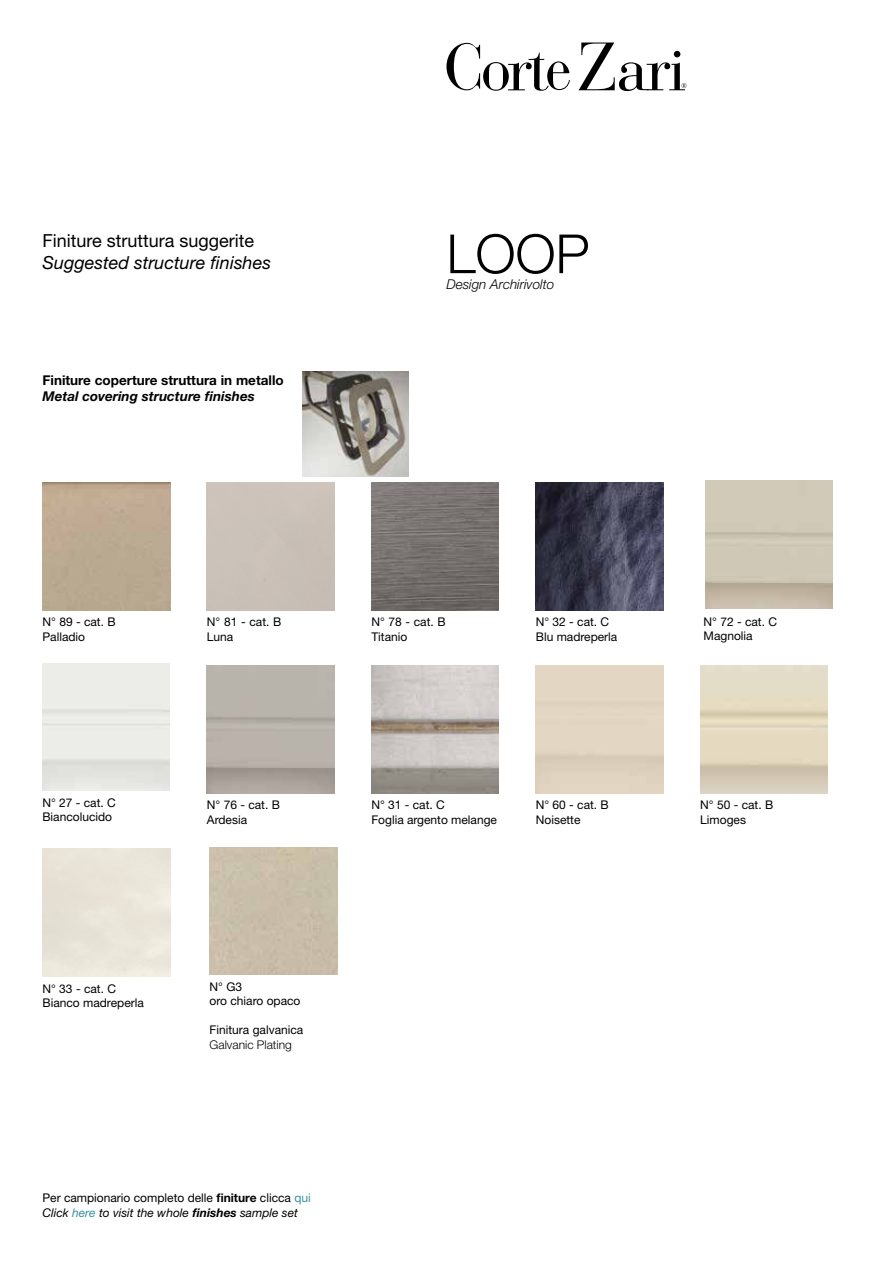
<style>
.page{position:relative;width:893px;height:1263px;background:#fff}
.page>*{position:absolute;margin:0;border:0;box-sizing:border-box;transform-origin:0 0}
.t1{font:300 54px "Helvetica Neue LT Std";color:#000}
.t2{font:18px "Helvetica Neue LT Std";color:#000}
.t3{font:italic 18px "Helvetica Neue LT Std";color:#000}
.t4{font:700 13.5px "Helvetica Neue LT Std";color:#000}
.t5{font:italic 700 13.5px "Helvetica Neue LT Std";color:#000}
.t6{font:italic 300 13.5px "Helvetica Neue LT Std";color:#000}
.t7{font:12px/14.4px "Helvetica Neue LT Std";color:#000}
.t8{font:300 12px "Helvetica Neue LT Std";color:#000}
.s1{font-weight:700}
.s2{color:#3792a1}
.s3{font-style:italic}
.s4{font-style:italic;color:#3792a1}
.s5{font-weight:700;font-style:italic}
</style>
<div class="page">
<img style="left:303px;top:372px;width:105px;height:105px">
<svg style="left:446px;top:43px;width:124px;height:48px"></svg>
<svg style="left:579px;top:43px;width:107px;height:48px"></svg>
<img style="left:371px;top:483px;width:128px;height:127px">
<img style="left:536px;top:483px;width:127px;height:127px">
<img style="left:371px;top:666px;width:128px;height:127px">
<h2 class="t2" style="left:43px;top:230px;width:213px">Finiture struttura suggerite</h2>
<h2 class="t3" style="left:43px;top:252px;width:230px">Suggested structure finishes</h2>
<p class="t4" style="left:43px;top:371px;width:243px">Finiture coperture struttura in metallo</p>
<p class="t5" style="left:43px;top:388px;width:214px">Metal covering structure finishes</p>
<h1 class="t1" style="left:446px;top:221px;width:145px">LOOP</h1>
<p class="t6" style="left:446px;top:276px;width:109px">Design Archirivolto</p>
<p class="t7" style="left:43px;top:615px;width:75px">N° 89 - cat. B<br>Palladio</p>
<p class="t7" style="left:207px;top:615px;width:76px">N° 81 - cat. B<br>Luna</p>
<p class="t7" style="left:371px;top:615px;width:76px">N° 78 - cat. B<br>Titanio</p>
<p class="t7" style="left:536px;top:615px;width:83px">N° 32 - cat. C<br>Blu madreperla</p>
<p class="t7" style="left:704px;top:614px;width:75px">N° 72 - cat. C<br>Magnolia</p>
<p class="t7" style="left:42px;top:795px;width:75px">N° 27 - cat. C<br>Biancolucido</p>
<p class="t7" style="left:43px;top:981px;width:103px">N° 33 - cat. C<br>Bianco madreperla</p>
<p class="t7" style="left:207px;top:798px;width:75px">N° 76 - cat. B<br>Ardesia</p>
<p class="t7" style="left:371px;top:798px;width:127px">N° 31 - cat. C<br>Foglia argento melange</p>
<p class="t7" style="left:536px;top:798px;width:75px">N° 60 - cat. B<br>Noisette</p>
<p class="t7" style="left:700px;top:798px;width:75px">N° 50 - cat. B<br>Limoges</p>
<p class="t7" style="left:210px;top:979px;width:92px">N° G3<br>oro chiaro opaco</p>
<p class="t7" style="left:210px;top:1022px;width:95px">Finitura galvanica</p>
<p class="t8" style="left:210px;top:1037px;width:84px">Galvanic Plating</p>
<p class="t7" style="left:43px;top:1190px;width:270px">Per campionario completo delle <span class="s1">finiture</span> clicca <span class="s2">qui<br></span><span class="s3">Click</span> <span class="s4">here</span> <span class="s3">to visit the whole</span> <span class="s5">finishes</span> <span class="s3">sample set</span></p>
</div>
